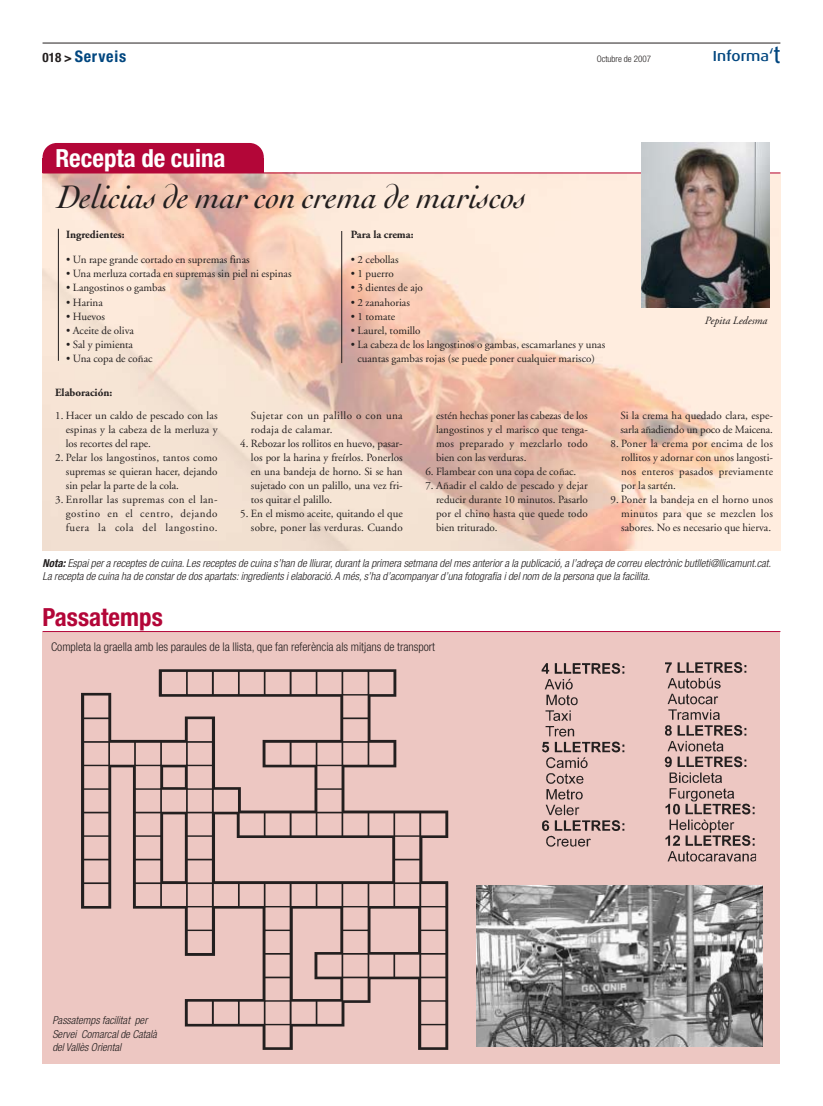
<style>
.page{position:relative;width:823px;height:1106px;background:#fff}
.page>*{position:absolute;margin:0;border:0;box-sizing:border-box;transform-origin:0 0}
.t1{font:italic 34.1px "Cochin";color:#231f1f}
.t2{font:700 condensed 25px "Helvetica Neue";color:#fff}
.t3{font:700 condensed 25px "Helvetica Neue";color:#b30638}
.t4{font:700 condensed 16px "Helvetica Neue";letter-spacing:.05em;color:#00467f}
.t5{font:500 14.5px "Dax Wide";color:#00467f}
.t6{font:300 condensed 12px "Helvetica Neue";color:#231f1f}
.t7{font:11px/14px "Adobe Garamond";color:#231f1f;text-align:justify}
.t8{font:italic 300 condensed 11px/13.2px "Helvetica Neue";color:#231f1f}
.t9{font:11px/14px "Adobe Garamond";letter-spacing:.04em;color:#231f1f}
.t10{font:700 11px "Adobe Garamond";color:#231f1f}
.t11{font:italic 11px "Adobe Garamond";color:#231f1f}
.t12{font:300 condensed 9px "Helvetica Neue";color:#231f1f}
.s1{font-size:13px;color:#231f1f}
.s2{font-size:19px}
.s3{font-size:23.9px}
.s4{font-weight:700}
</style>
<div class="page">
<hr style="left:42px;top:43px;width:738px;height:1px;background:#231f1f">
<div style="left:42px;top:632px;width:738px;height:431px;background:#edc7c2"></div>
<hr style="left:42px;top:631px;width:738px;height:1px;background:#b30638">
<img style="left:42px;top:174px;width:738px;height:376px">
<div style="left:42px;top:143px;width:221px;height:29px;background:#b30638;border-radius:14px"></div>
<div style="left:42px;top:159px;width:221px;height:14px;background:#b30638"></div>
<hr style="left:341px;top:231px;width:1px;height:132px;background:#231f1f">
<hr style="left:58px;top:229px;width:1px;height:132px;background:#231f1f">
<hr style="left:42px;top:173px;width:738px;height:1px;background:#b30638">
<img style="left:641px;top:142px;width:127px;height:166px">
<img style="left:81px;top:669px;width:368px;height:381px">
<img style="left:541px;top:663px;width:84px;height:184px">
<img style="left:664px;top:662px;width:93px;height:200px">
<img style="left:476px;top:885px;width:286px;height:161px">
<h3 class="t4" style="left:42px;top:50px;width:85px"><span class="s1">018 &gt;</span> Serveis</h3>
<p class="t12" style="left:596px;top:55px;width:56px">Octubre de 2007</p>
<h3 class="t5" style="left:712px;top:50px;width:69px">Informa<span class="s2">‘</span><span class="s3">t</span></h3>
<h2 class="t2" style="left:55px;top:149px;width:171px">Recepta de cuina</h2>
<h1 class="t1" style="left:57px;top:184px;width:470px">Delicias de mar con crema de mariscos</h1>
<p class="t10" style="left:66px;top:230px;width:60px">Ingredientes:</p>
<p class="t7" style="left:66px;top:254px;width:185px">• Un rape grande cortado en supremas finas</p>
<p class="t7" style="left:66px;top:268px;width:227px">• Una merluza cortada en supremas sin piel ni espinas</p>
<p class="t7" style="left:66px;top:282px;width:101px">• Langostinos o gambas</p>
<p class="t7" style="left:66px;top:296px;width:38px">• Harina</p>
<p class="t7" style="left:66px;top:310px;width:40px">• Huevos</p>
<p class="t7" style="left:66px;top:324px;width:69px">• Aceite de oliva</p>
<p class="t7" style="left:66px;top:338px;width:68px">• Sal y pimienta</p>
<p class="t7" style="left:66px;top:352px;width:88px">• Una copa de coñac</p>
<p class="t10" style="left:55px;top:388px;width:59px">Elaboración:</p>
<p class="t10" style="left:350px;top:230px;width:64px">Para la crema:</p>
<p class="t7" style="left:350px;top:254px;width:49px">• 2 cebollas</p>
<p class="t7" style="left:350px;top:268px;width:44px">• 1 puerro</p>
<p class="t7" style="left:350px;top:282px;width:74px">• 3 dientes de ajo</p>
<p class="t7" style="left:350px;top:296px;width:61px">• 2 zanahorias</p>
<p class="t7" style="left:350px;top:310px;width:46px">• 1 tomate</p>
<p class="t7" style="left:350px;top:324px;width:71px">• Laurel, tomillo</p>
<p class="t7" style="left:350px;top:338px;width:256px;text-align:center">• La cabeza de los langostinos o gambas, escamarlanes y unas cuantas gambas rojas (se puede poner cualquier marisco)</p>
<p class="t11" style="left:704px;top:315px;width:64px">Pepita Ledesma</p>
<p class="t7" style="left:66px;top:409px;width:153px;text-indent:-11px">1. Hacer un caldo de pescado con las espinas y la cabeza de la merluza y los recortes del rape.</p>
<p class="t7" style="left:66px;top:451px;width:153px;text-indent:-11px">2. Pelar los langostinos, tantos como supremas se quieran hacer, dejando sin pelar la parte de la cola.</p>
<p class="t7" style="left:66px;top:493px;width:153px;text-indent:-11px">3. Enrollar las supremas con el lan&shy;gostino en el centro, dejando fuera la cola del langostino.</p>
<p class="t9" style="left:251px;top:409px;width:153px">Sujetar con un palillo o con una rodaja de calamar.</p>
<p class="t7" style="left:251px;top:437px;width:153px;text-indent:-11px">4. Rebozar los rollitos en huevo, pasar&shy;los por la harina y freírlos. Ponerlos en una bandeja de horno. Si se han sujetado con un palillo, una vez fri&shy;tos quitar el palillo.</p>
<p class="t7" style="left:240px;top:507px;width:164px;text-align:right">5. En el mismo aceite, quitando el que sobre, poner las verduras. Cuando</p>
<p class="t7" style="left:436px;top:409px;width:153px">estén hechas poner las cabezas de los langostinos y el marisco que tenga&shy;mos preparado y mezclarlo todo bien con las verduras.</p>
<p class="t7" style="left:425px;top:465px;width:152px">6. Flambear con una copa de coñac.</p>
<p class="t7" style="left:436px;top:479px;width:153px;text-indent:-11px">7. Añadir el caldo de pescado y dejar reducir durante 10 minutos. Pasarlo por el chino hasta que quede todo bien triturado.</p>
<p class="t7" style="left:620px;top:409px;width:154px">Si la crema ha quedado clara, espe&shy;sarla añadiendo un poco de Maicena.</p>
<p class="t7" style="left:621px;top:437px;width:153px;text-indent:-11px">8. Poner la crema por encima de los rollitos y adornar con unos langosti&shy;nos enteros pasados previamente por la sartén.</p>
<p class="t7" style="left:621px;top:493px;width:153px;text-indent:-11px">9. Poner la bandeja en el horno unos minutos para que se mezclen los sabores. No es necesario que hierva.</p>
<p class="t8" style="left:42px;top:557px;width:731px"><span class="s4">Nota:</span>Espaipera receptes de cuina. Les receptes de cuina s’han de lliurar, durantla primera setmana delmes anteriora la publicació, a l’adreça de correu electrònic butlleti@llicamunt.cat.<br>La recepta de cuina ha de constarde dos apartats: ingredients ielaboració. A més, s’ha d’acompanyard’una fotografia idelnom de la persona que la facilita.</p>
<h2 class="t3" style="left:42px;top:608px;width:122px">Passatemps</h2>
<p class="t6" style="left:51px;top:642px;width:385px">Completa la graella amb les paraules de la llista, que fan referència als mitjans de transport</p>
<p class="t8" style="left:52px;top:1014px;width:108px">Passatemps facilitat per<br>Servei Comarcalde Català delVallès Oriental</p>
</div>
